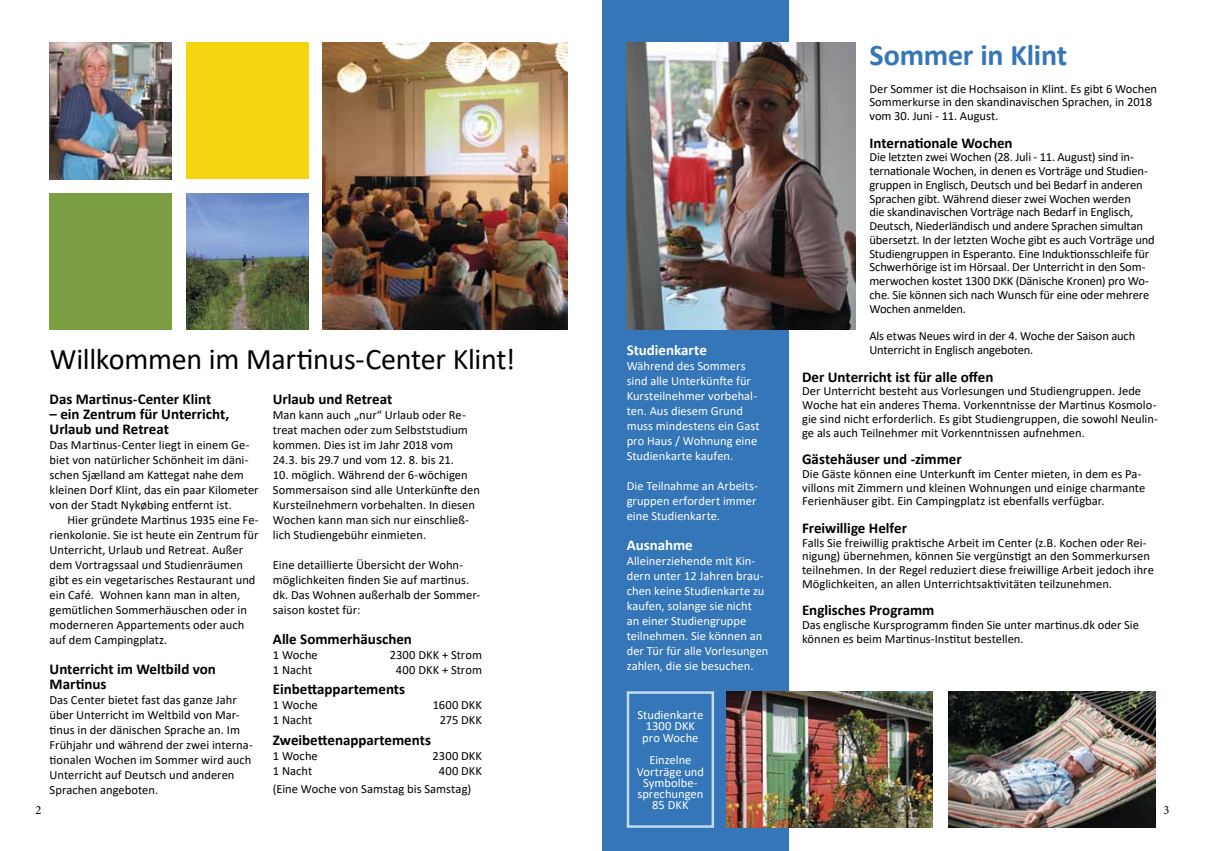
<style>
.page{position:relative;width:1205px;height:851px;background:#fff}
.page>*{position:absolute;margin:0;border:0;box-sizing:border-box;transform-origin:0 0}
.t1{font:30px "Calibri";letter-spacing:-.01em;color:#000}
.t2{font:700 30px "Calibri";letter-spacing:-.005em;color:#3476b7}
.t3{font:700 15px/15px "Calibri";color:#000}
.t4{font:700 15px "Calibri";letter-spacing:-.005em;color:#fff}
.t5{font:12.5px/15px "Calibri";color:#000}
.t6{font:12.5px/15px "Calibri";color:#fff}
.t7{font:12.5px "Minion Pro";color:#000}
</style>
<div class="page">
<div style="left:602px;top:0;width:187px;height:850px;background:#3476b7"></div>
<img style="left:726px;top:691px;width:207px;height:136px">
<img style="left:627px;top:43px;width:228px;height:287px">
<div style="left:627px;top:691px;width:87px;height:136px;border:2px solid #c2dbef"></div>
<img style="left:50px;top:43px;width:122px;height:136px">
<img style="left:186px;top:193px;width:122px;height:137px">
<div style="left:50px;top:193px;width:122px;height:137px;background:#7c9e43"></div>
<div style="left:186px;top:43px;width:122px;height:136px;background:#f5d410"></div>
<img style="left:322px;top:43px;width:245px;height:287px">
<img style="left:948px;top:691px;width:207px;height:136px">
<h1 class="t2" style="left:869px;top:34px;width:199px">Sommer in Klint</h1>
<p class="t5" style="left:869px;top:81px;width:289px;line-height:13.8px">Der Sommer ist die Hochsaison in Klint. Es gibt 6 Wochen<br>Sommerkurse in den skandinavischen Sprachen, in 2018 vom 30. Juni - 11. August.</p>
<p class="t3" style="left:869px;top:135px;width:145px">Internationale Wochen</p>
<p class="t5" style="left:869px;top:150px;width:287px;line-height:13.8px">Die letzten zwei Wochen (28. Juli - 11. August) sind in&shy;ternationale Wochen, in denen es Vorträge und Studien&shy;gruppen in Englisch, Deutsch und bei Bedarf in anderen Sprachen gibt. Während dieser zwei Wochen werden<br>die skandinavischen Vorträge nach Bedarf in Englisch, Deutsch, Niederländisch und andere Sprachen simultan übersetzt. In der letzten Woche gibt es auch Vorträge und Studiengruppen in Esperanto. Eine Induktionsschleife für Schwerhörige ist im Hörsaal. Der Unterricht in den Som&shy;merwochen kostet 1300 DKK (Dänische Kronen) pro Wo&shy;che. Sie können sich nach Wunsch für eine oder mehrere Wochen anmelden.</p>
<p class="t5" style="left:869px;top:329px;width:267px;line-height:13.8px">Als etwas Neues wird in der 4. Woche der Saison auch<br>Unterricht in Englisch angeboten.</p>
<p class="t3" style="left:802px;top:369px;width:193px">Der Unterricht ist für alle offen</p>
<p class="t5" style="left:802px;top:384px;width:357px;line-height:13.8px">Der Unterricht besteht aus Vorlesungen und Studiengruppen. Jede Woche hat ein anderes Thema. Vorkenntnisse der Martinus Kosmolo&shy;gie sind nicht erforderlich. Es gibt Studiengruppen, die sowohl Neulin&shy;ge als auch Teilnehmer mit Vorkenntnissen aufnehmen.</p>
<p class="t3" style="left:802px;top:451px;width:161px">Gästehäuser und -zimmer</p>
<p class="t5" style="left:802px;top:466px;width:345px;line-height:13.8px">Die Gäste können eine Unterkunft im Center mieten, in dem es Pa&shy;villons mit Zimmern und kleinen Wohnungen und einige charmante<br>Ferienhäuser gibt. Ein Campingplatz ist ebenfalls verfügbar.</p>
<p class="t3" style="left:802px;top:520px;width:106px">Freiwillige Helfer</p>
<p class="t5" style="left:802px;top:535px;width:353px;line-height:13.8px">Falls Sie freiwillig praktische Arbeit im Center (z.B. Kochen oder Rei&shy;nigung) übernehmen, können Sie vergünstigt an den Sommerkursen teilnehmen. In der Regel reduziert diese freiwillige Arbeit jedoch ihre Möglichkeiten, an allen Unterrichtsaktivitäten teilzunehmen.</p>
<p class="t3" style="left:802px;top:602px;width:134px">Englisches Programm</p>
<p class="t5" style="left:802px;top:617px;width:338px;line-height:13.8px">Das englische Kursprogramm finden Sie unter martinus.dk oder Sie können es beim Martinus-Institut bestellen.</p>
<p class="t4" style="left:627px;top:339px;width:82px">Studienkarte</p>
<p class="t6" style="left:627px;top:358px;width:134px">Während des Sommers sind alle Unterkünfte für<br>Kursteilnehmer vorbehal&shy;ten. Aus diesem Grund muss mindestens ein Gast pro Haus / Wohnung eine<br>Studienkarte kaufen.</p>
<p class="t6" style="left:627px;top:478px;width:133px">Die Teilnahme an Arbeits&shy;gruppen erfordert immer eine Studienkarte.</p>
<p class="t4" style="left:627px;top:534px;width:68px">Ausnahme</p>
<p class="t6" style="left:627px;top:553px;width:143px">Alleinerziehende mit Kin&shy;dern unter 12 Jahren brau&shy;chen keine Studienkarte zu kaufen, solange sie nicht<br>an einer Studiengruppe teilnehmen. Sie können an der Tür für alle Vorlesungen zahlen, die sie besuchen.</p>
<h1 class="t1" style="left:50px;top:338px;width:467px">Willkommen im Martinus-Center Klint!</h1>
<p class="t3" style="left:50px;top:391px;width:163px">Das Martinus-Center Klint</p>
<p class="t3" style="left:50px;top:406px;width:181px">– ein Zentrum für Unterricht,<br>Urlaub und Retreat</p>
<p class="t5" style="left:50px;top:436px;width:211px">Das Martinus-Center liegt in einem Ge&shy;biet von natürlicher Schönheit im däni&shy;schen Sjælland am Kattegat nahe dem kleinen Dorf Klint, das ein paar Kilometer von der Stadt Nykøbing entfernt ist.</p>
<p class="t5" style="left:50px;top:511px;width:211px;text-indent:18px">Hier gründete Martinus 1935 eine Fe&shy;rienkolonie. Sie ist heute ein Zentrum für Unterricht, Urlaub und Retreat. Außer dem Vortragssaal und Studienräumen gibt es ein vegetarisches Restaurant und ein Café. Wohnen kann man in alten, gemütlichen Sommerhäuschen oder in moderneren Appartements oder auch auf dem Campingplatz.</p>
<p class="t3" style="left:50px;top:661px;width:168px">Unterricht im Weltbild von<br>Martinus</p>
<p class="t5" style="left:50px;top:691px;width:205px">Das Center bietet fast das ganze Jahr über Unterricht im Weltbild von Mar&shy;tinus in der dänischen Sprache an. Im Frühjahr und während der zwei interna&shy;tionalen Wochen im Sommer wird auch Unterricht auf Deutsch und anderen Sprachen angeboten.</p>
<p class="t3" style="left:273px;top:391px;width:121px">Urlaub und Retreat</p>
<p class="t5" style="left:273px;top:406px;width:197px">Man kann auch „nur“ Urlaub oder Re&shy;treat machen oder zum Selbststudium kommen. Dies ist im Jahr 2018 vom 24.3. bis 29.7 und vom 12. 8. bis 21.</p>
<p class="t5" style="left:273px;top:466px;width:209px">10. möglich. Während der 6-wöchigen Sommersaison sind alle Unterkünfte den Kursteilnehmern vorbehalten. In diesen Wochen kann man sich nur einschließ&shy;lich Studiengebühr einmieten.</p>
<p class="t5" style="left:273px;top:556px;width:209px">Eine detaillierte Übersicht der Wohn&shy;möglichkeiten finden Sie auf martinus. dk. Das Wohnen außerhalb der Sommer&shy;saison kostet für:</p>
<p class="t3" style="left:273px;top:631px;width:141px">Alle Sommerhäuschen</p>
<p class="t5" style="left:273px;top:646px;width:46px">1 Woche</p>
<p class="t5" style="left:390px;top:646px;width:94px">2300 DKK + Strom</p>
<p class="t5" style="left:273px;top:661px;width:41px">1 Nacht</p>
<p class="t5" style="left:396px;top:661px;width:87px">400 DKK + Strom</p>
<p class="t3" style="left:273px;top:681px;width:134px">Einbettappartements</p>
<p class="t5" style="left:273px;top:697px;width:46px">1 Woche</p>
<p class="t5" style="left:433px;top:697px;width:51px">1600 DKK</p>
<p class="t5" style="left:273px;top:712px;width:41px">1 Nacht</p>
<p class="t5" style="left:440px;top:712px;width:44px">275 DKK</p>
<p class="t3" style="left:273px;top:731px;width:160px">Zweibettenappartements</p>
<p class="t5" style="left:273px;top:747px;width:46px">1 Woche</p>
<p class="t5" style="left:432px;top:747px;width:51px">2300 DKK</p>
<p class="t5" style="left:273px;top:762px;width:41px">1 Nacht</p>
<p class="t6" style="left:637px;top:709px;width:67px;line-height:11.2px;text-align:center">Studienkarte<br>1300 DKK pro Woche</p>
<p class="t6" style="left:637px;top:754px;width:69px;line-height:11.2px;text-align:center">Einzelne<br>Vorträge und<br>Symbolbe&shy;sprechungen<br>85 DKK</p>
<p class="t5" style="left:273px;top:760px;width:211px;line-height:18.5px;text-indent:166px">400 DKK (Eine Woche von Samstag bis Samstag)</p>
<p class="t7" style="left:35px;top:801px;width:8px">2</p>
<p class="t7" style="left:1163px;top:801px;width:7px">3</p>
</div>
